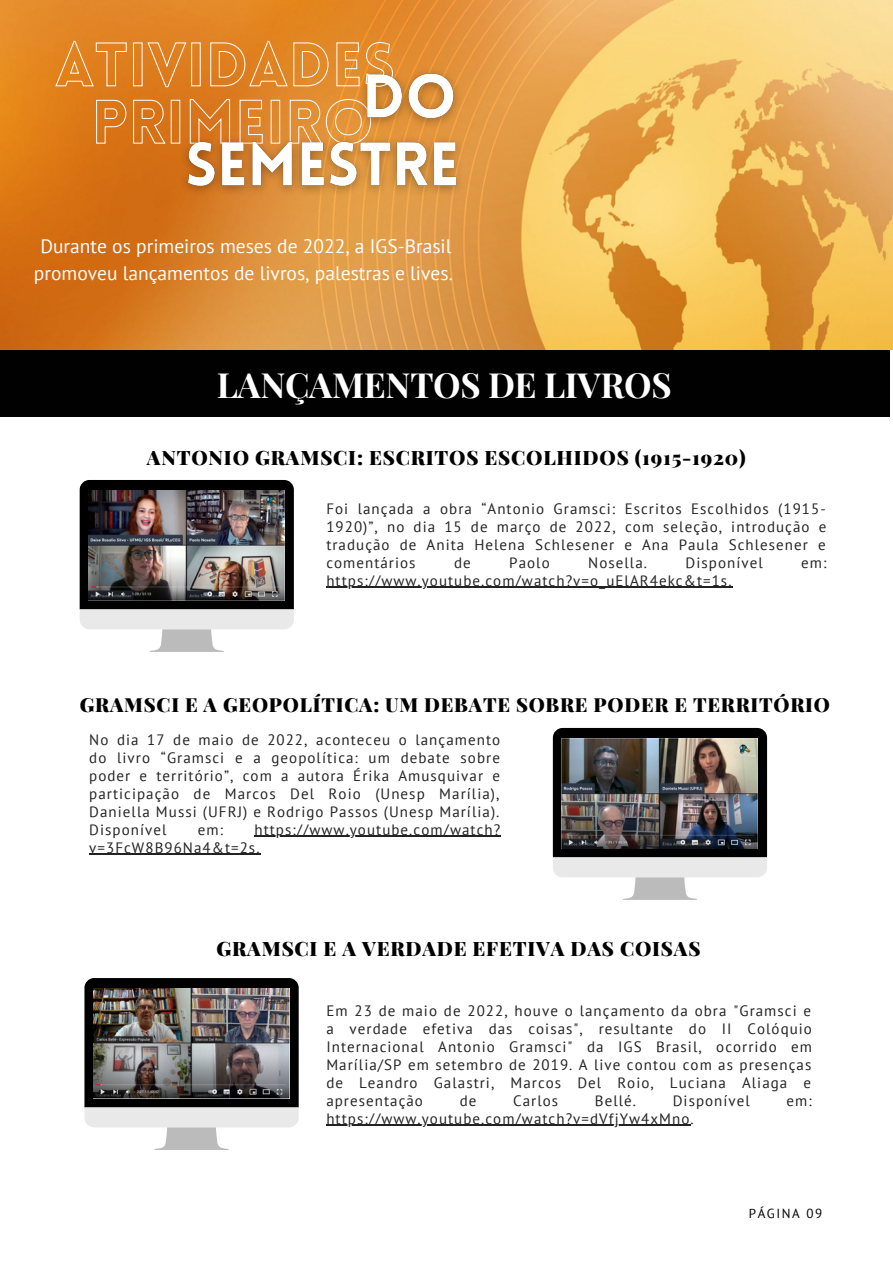
<style>
.page{position:relative;width:893px;height:1264px;background:#fff}
.page>*{position:absolute;margin:0;border:0;box-sizing:border-box;transform-origin:0 0}
.t1{font:700 34.65px "Playfair Display";letter-spacing:-.01em;color:#fff}
.t2{font:900 19.8px "Playfair Display";letter-spacing:.04em;color:#000}
.t3{font:19.5px/27px "PT Sans";color:#fff;text-align:center}
.t4{font:900 19.5px "Playfair Display";letter-spacing:.04em;color:#000}
.t5{font:15px/18px "PT Sans";letter-spacing:.07em;color:#222;text-align:justify}
.t6{font:13.05px "PT Sans";letter-spacing:.12em;color:#000}
</style>
<div class="page">
<img style="left:0;top:0;width:892px;height:350px">
<svg style="left:96px;top:99px;width:252px;height:46px"></svg>
<img style="left:171px;top:128px;width:303px;height:91px">
<img style="left:348px;top:59px;width:124px;height:91px">
<svg style="left:55px;top:40px;width:338px;height:48px"></svg>
<div style="left:0;top:350px;width:890px;height:66px;background:#010101"></div>
<hr style="left:326px;top:586px;width:406px;height:2px;background:#222">
<hr style="left:254px;top:835px;width:247px;height:2px;background:#222">
<hr style="left:89px;top:853px;width:171px;height:2px;background:#222">
<svg style="left:80px;top:480px;width:214px;height:172px"></svg>
<img style="left:89px;top:490px;width:195px;height:110px">
<svg style="left:553px;top:728px;width:214px;height:171px"></svg>
<img style="left:562px;top:738px;width:195px;height:110px">
<hr style="left:326px;top:1124px;width:364px;height:1px;background:#222">
<svg style="left:84px;top:978px;width:215px;height:171px"></svg>
<img style="left:93px;top:988px;width:196px;height:110px">
<h3 class="t3" style="left:34px;top:232px;width:420px">Durante os primeiros meses de 2022, a IGS-Brasil promoveu lançamentos de livros, palestras e lives.</h3>
<h1 class="t1" style="left:217px;top:360px;width:456px">LANÇAMENTOS DE LIVROS</h1>
<h2 class="t2" style="left:147px;top:443px;width:600px">ANTONIO GRAMSCI: ESCRITOS ESCOLHIDOS (1915-1920)</h2>
<p class="t5" style="left:326px;top:499px;width:501px">Foi lançada a obra “Antonio Gramsci: Escritos Escolhidos (1915- 1920)”, no dia 15 de março de 2022, com seleção, introdução e tradução de Anita Helena Schlesener e Ana Paula Schlesener e comentários</p>
<p class="t5" style="left:454px;top:553px;width:18px">de</p>
<p class="t5" style="left:509px;top:553px;width:42px">Paolo</p>
<p class="t5" style="left:588px;top:553px;width:60px">Nosella.</p>
<p class="t5" style="left:685px;top:553px;width:79px">Disponível</p>
<p class="t5" style="left:801px;top:553px;width:27px">em:</p>
<p class="t5" style="left:326px;top:571px;width:406px">https://www.youtube.com/watch?v=o_uElAR4ekc&amp;t=1s.</p>
<h3 class="t4" style="left:80px;top:691px;width:751px">GRAMSCI E A GEOPOLÍTICA: UM DEBATE SOBRE PODER E TERRITÓRIO</h3>
<p class="t5" style="left:89px;top:730px;width:412px">No dia 17 de maio de 2022, aconteceu o lançamento do livro “Gramsci e a geopolítica: um debate sobre poder e território”, com a autora Érika Amusquivar e participação de Marcos Del Roio (Unesp Marília), Daniella Mussi (UFRJ) e Rodrigo Passos (Unesp Marília).<br>Disponível</p>
<p class="t5" style="left:89px;top:820px;width:412px;text-indent:165px">https://www.youtube.com/watch? v=3FcW8B96Na4&amp;t=2s.</p>
<p class="t5" style="left:198px;top:820px;width:27px">em:</p>
<h2 class="t2" style="left:216px;top:934px;width:485px">GRAMSCI E A VERDADE EFETIVA DAS COISAS</h2>
<p class="t5" style="left:326px;top:1001px;width:487px">Em 23 de maio de 2022, houve o lançamento da obra "Gramsci e a verdade efetiva das coisas", resultante do II Colóquio Internacional Antonio Gramsci" da IGS Brasil, ocorrido em Marília/SP em setembro de 2019. A live contou com as presenças de Leandro Galastri, Marcos Del Roio, Luciana Aliaga e apresentação</p>
<p class="t5" style="left:459px;top:1091px;width:18px">de</p>
<p class="t5" style="left:513px;top:1091px;width:47px">Carlos</p>
<p class="t5" style="left:595px;top:1091px;width:43px">Bellé.</p>
<p class="t5" style="left:672px;top:1091px;width:79px">Disponível</p>
<p class="t5" style="left:786px;top:1091px;width:27px">em:</p>
<p class="t5" style="left:326px;top:1109px;width:369px">https://www.youtube.com/watch?v=dVfjYw4xMno.</p>
<p class="t6" style="left:748px;top:1204px;width:75px">PÁGINA 09</p>
</div>
